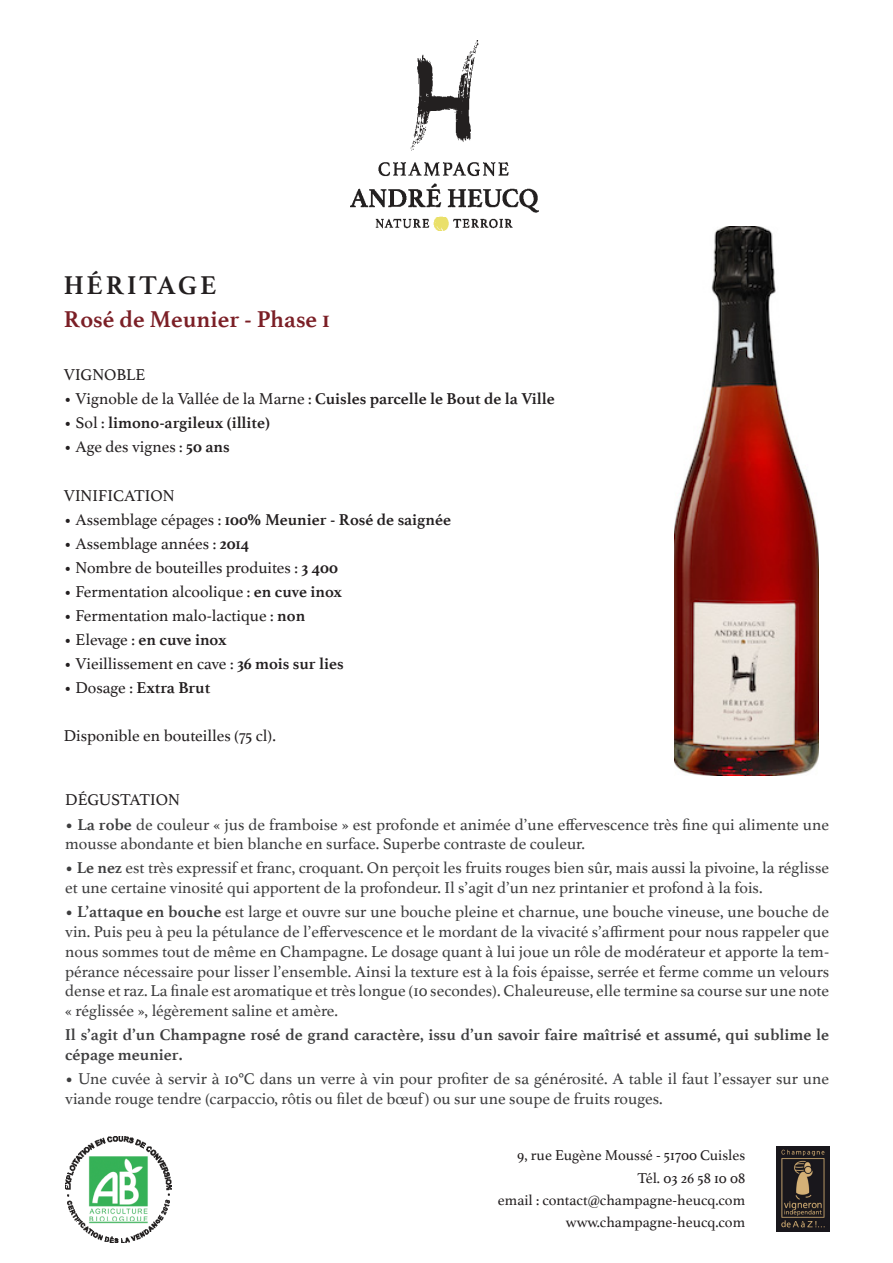
<style>
.page{position:relative;width:893px;height:1263px;background:#fff}
.page>*{position:absolute;margin:0;border:0;box-sizing:border-box;transform-origin:0 0}
.t1{font:700 27px "Athelas";letter-spacing:.1em;color:#231f20}
.t2{font:700 24px "Athelas";color:#7b1f26}
.t3{font:16.5px/19.8px "Athelas";color:#3e3e3f}
.t4{font:16.5px "Athelas";color:#231f20}
.t5{font:700 16.5px "Athelas";color:#231f20}
.t6{font:700 16.5px/19.8px "Athelas";color:#3e3e3f}
.t7{font:15px "Athelas";color:#231f20}
.s1{font-weight:400}
.s2{font-weight:700}
</style>
<div class="page">
<img style="left:350px;top:41px;width:188px;height:190px">
<img style="left:65px;top:1136px;width:107px;height:106px">
<img style="left:776px;top:1146px;width:53px;height:85px">
<img style="left:675px;top:226px;width:144px;height:549px">
<p class="t1" style="left:64px;top:264px;width:154px">HÉRITAGE</p>
<p class="t2" style="left:64px;top:300px;width:268px">Rosé de Meunier - Phase 1</p>
<p class="t4" style="left:64px;top:362px;width:83px">VIGNOBLE</p>
<p class="t5" style="left:64px;top:385px;width:492px"><span class="s1">• Vignoble de la Vallée de la Marne :</span> Cuisles parcelle le Bout de la Ville</p>
<p class="t5" style="left:64px;top:409px;width:208px"><span class="s1">• Sol :</span> limono-argileux (illite)</p>
<p class="t4" style="left:64px;top:434px;width:167px">• Age des vignes : <span class="s2">50 ans</span></p>
<p class="t4" style="left:64px;top:482px;width:112px">VINIFICATION</p>
<p class="t5" style="left:64px;top:506px;width:389px"><span class="s1">• Assemblage cépages :</span> 100% Meunier - Rosé de saignée</p>
<p class="t4" style="left:64px;top:530px;width:187px">• Assemblage années : <span class="s2">2014</span></p>
<p class="t4" style="left:64px;top:554px;width:276px">• Nombre de bouteilles produites : <span class="s2">3 400</span></p>
<p class="t4" style="left:64px;top:578px;width:280px">• Fermentation alcoolique : <span class="s2">en cuve inox</span></p>
<p class="t4" style="left:64px;top:602px;width:243px">• Fermentation malo-lactique : <span class="s2">non</span></p>
<p class="t5" style="left:64px;top:626px;width:164px"><span class="s1">• Elevage :</span> en cuve inox</p>
<p class="t4" style="left:64px;top:650px;width:281px">• Vieillissement en cave : <span class="s2">36 mois sur lies</span></p>
<p class="t5" style="left:64px;top:674px;width:148px"><span class="s1">• Dosage :</span> Extra Brut</p>
<p class="t4" style="left:64px;top:722px;width:214px">Disponible en bouteilles (75 cl).</p>
<p class="t4" style="left:65px;top:787px;width:116px">DÉGUSTATION</p>
<p class="t3" style="left:65px;top:814px;width:765px"><span class="s2">• La robe</span> de couleur « jus de framboise » est profonde et animée d’une effervescence très fine qui alimente une mousse abondante et bien blanche en surface. Superbe contraste de couleur.</p>
<p class="t3" style="left:65px;top:857px;width:765px"><span class="s2">• Le nez</span> est très expressif et franc, croquant. On perçoit les fruits rouges bien sûr, mais aussi la pivoine, la réglisse et une certaine vinosité qui apportent de la profondeur. Il s’agit d’un nez printanier et profond à la fois.</p>
<p class="t3" style="left:65px;top:901px;width:765px;text-align:justify"><span class="s2">• L’attaque en bouche</span> est large et ouvre sur une bouche pleine et charnue, une bouche vineuse, une bouche de vin. Puis peu à peu la pétulance de l’effervescence et le mordant de la vivacité s’affirment pour nous rappeler que nous sommes tout de même en Champagne. Le dosage quant à lui joue un rôle de modérateur et apporte la tem&shy;pérance nécessaire pour lisser l’ensemble. Ainsi la texture est à la fois épaisse, serrée et ferme comme un velours dense et raz. La finale est aromatique et très longue (10 secondes). Chaleureuse, elle termine sa course sur une note « réglissée », légèrement saline et amère.</p>
<p class="t6" style="left:65px;top:1024px;width:765px">Il s’agit d’un Champagne rosé de grand caractère, issu d’un savoir faire maîtrisé et assumé, qui sublime le cépage meunier.</p>
<p class="t3" style="left:65px;top:1068px;width:765px"><span class="s2">•</span> Une cuvée à servir à 10°C dans un verre à vin pour profiter de sa générosité. A table il faut l’essayer sur une viande rouge tendre (carpaccio, rôtis ou filet de bœuf) ou sur une soupe de fruits rouges.</p>
<p class="t7" style="left:517px;top:1143px;width:229px">9, rue Eugène Moussé - 51700 Cuisles</p>
<p class="t7" style="left:638px;top:1166px;width:109px">Tél. 03 26 58 10 08</p>
<p class="t7" style="left:498px;top:1188px;width:249px">email : contact@champagne-heucq.com</p>
<p class="t7" style="left:566px;top:1210px;width:181px">www.champagne-heucq.com</p>
</div>
